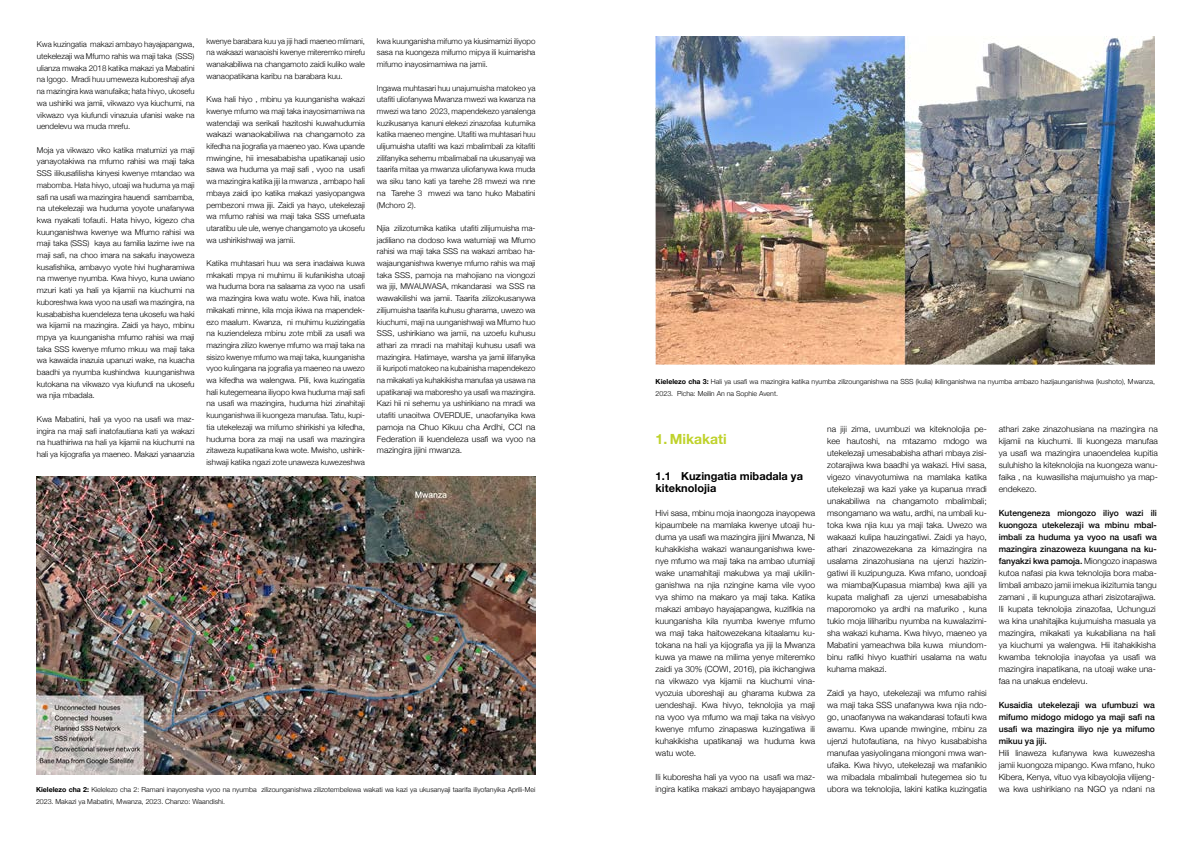
<style>
.page{position:relative;width:1191px;height:842px;background:#fff}
.page>*{position:absolute;margin:0;border:0;box-sizing:border-box;transform-origin:0 0}
.t1{font:700 14px "Helvetica Neue";color:#bfd22b}
.t2{font:700 11px/12px "Helvetica Neue";color:#000}
.t3{font:300 8.5px/12px "Helvetica Neue";color:#000;text-align:justify}
.t4{font:500 8.5px/12px "Helvetica Neue";color:#000;text-align:justify}
.t5{font:300 8.3px "Helvetica Neue";color:#000;scale:1.04 1}
.t6{font:300 8px/11.7px "Helvetica Neue";color:#000;text-align:justify}
.t7{font:300 8px/11.7px "Helvetica Neue";color:#000;text-align:justify;scale:.95 1}
.t8{font:300 7px/12px "Helvetica Neue";color:#000}
.s1{font-size:8px}
.s2{font-size:8.5px}
.s3{font-weight:700}
.s4{font-weight:500}
</style>
<div class="page">
<img style="left:36px;top:476px;width:499px;height:298px">
<img style="left:655px;top:36px;width:500px;height:329px">
<p class="t6" style="left:37px;top:38px;width:159px">Kwa kuzingatia makazi ambayo hayajapangwa, utekelezaji wa Mfumo rahis wa maji taka (SSS) ulianza mwaka 2018 katika makazi ya Mabatini na Igogo. Mradi huu umeweza kuboreshaji afya na mazingira kwa wanufaika; hata hivyo, ukosefu wa ushiriki wa jamii, vikwazo vya kiuchumi, na vikwazo vya kiufundi vinazuia ufanisi wake na uendelevu wa muda mrefu.</p>
<p class="t6" style="left:37px;top:143px;width:159px">Moja ya vikwazo viko katika matumizi ya maji yanayotakiwa na mfumo rahisi wa maji taka SSS ilikusafilisha kinyesi kwenye mtandao wa mabomba. Hata hivyo, utoaji wa huduma ya maji safi na usafi wa mazingira hauendi sambamba, na utekelezaji wa huduma yoyote unafanywa kwa nyakati tofauti. Hata hivyo, kigezo cha kuunganishwa kwenye wa Mfumo rahisi wa maji taka (SSS) kaya au familia lazime iwe na maji safi, na choo imara na sakafu inayoweza kusafishika, ambavyo vyote hivi hugharamiwa na mwenye nyumba. Kwa hivyo, kuna uwiano mzuri kati ya hali ya kijamii na kiuchumi na kuboreshwa kwa vyoo na usafi wa mazingira, na kusababisha kuendeleza tena ukosefu wa haki wa kijamii na mazingira. Zaidi ya hayo, mbinu mpya ya kuunganisha mfumo rahisi wa maji taka SSS kwenye mfumo mkuu wa maji taka wa kawaida inazuia upanuzi wake, na kuacha baadhi ya nyumba kushindwa kuunganishwa kutokana na vikwazo vya kiufundi na ukosefu wa njia mbadala.</p>
<p class="t6" style="left:37px;top:412px;width:159px">Kwa Mabatini, hali ya vyoo na usafi wa maz&shy;ingira na maji safi inatofautiana kati ya wakazi na huathiriwa na hali ya kijamii na kiuchumi na hali ya kijografia ya maeneo. Makazi yanaanzia</p>
<p class="t7" style="left:206px;top:34px;width:168px">kwenye barabara kuu ya jiji hadi maeneo mlimani, na wakaazi wanaoishi kwenye miteremko mirefu wanakabiliwa na changamoto zaidi kuliko wale wanaopatikana karibu na barabara kuu.</p>
<p class="t6" style="left:206px;top:93px;width:160px">Kwa hali hiyo , mbinu ya kuunganisha wakazi kwenye mfumo wa maji taka inayosimamiwa na watendaji wa serikali hazitoshi kuwahudumia wakazi wanaokabiliwa na changamoto za kifedha na jiografia ya maeneo yao. Kwa upande mwingine, hii imesababisha upatikanaji usio sawa wa huduma ya maji safi , vyoo na usafi wa mazingira katika jiji la mwanza , ambapo hali mbaya zaidi ipo katika makazi yasiyopangwa pembezoni mwa jiji. Zaidi ya hayo, utekelezaji wa mfumo rahisi wa maji taka SSS umefuata utaratibu ule ule, wenye changamoto ya ukosefu wa ushirikishwaji wa jamii.</p>
<p class="t6" style="left:206px;top:257px;width:160px">Katika muhtasari huu wa sera inadaiwa kuwa mkakati mpya ni muhimu ili kufanikisha utoaji wa huduma bora na salaama za vyoo na usafi wa mazingira kwa watu wote. Kwa hili, inatoa mikakati minne, kila moja ikiwa na mapendek&shy;ezo maalum. Kwanza, ni muhimu kuzizingatia na kuziendeleza mbinu zote mbili za usafi wa mazingira zilizo kwenye mfumo wa maji taka na sisizo kwenye mfumo wa maji taka, kuunganisha vyoo kulingana na jografia ya maeneo na uwezo wa kifedha wa walengwa. Pili, kwa kuzingatia hali kutegemeana iliyopo kwa huduma maji safi na usafi wa mazingira, huduma hizi zinahitaji kuunganishwa ili kuongeza manufaa. Tatu, kupi&shy;tia utekelezaji wa mifumo shirikishi ya kifedha, huduma bora za maji na usafi wa mazingira zitaweza kupatikana kwa wote. Mwisho, ushirik&shy;ishwaji katika ngazi zote unaweza kuwezeshwa</p>
<p class="t6" style="left:377px;top:34px;width:160px">kwa kuunganisha mifumo ya kiusimamizi iliyopo sasa na kuongeza mifumo mipya ili kuimarisha mifumo inayosimamiwa na jamii.</p>
<p class="t6" style="left:377px;top:81px;width:160px">Ingawa muhtasari huu unajumuisha matokeo ya utafiti uliofanywa Mwanza mwezi wa kwanza na mwezi wa tano 2023, mapendekezo yanalenga kuzikusanya kanuni elekezi zinazofaa kutumika katika maeneo mengine. Utafiti wa muhtasari huu ulijumuisha utafiti wa kazi mbalimbali za kitafiti zilifanyika sehemu mbalimabali na ukusanyaji wa taarifa mitaa ya mwanza uliofanywa kwa muda wa siku tano kati ya tarehe 28 mwezi wa nne na Tarehe 3 mwezi wa tano huko Mabatini (Mchoro 2).</p>
<p class="t6" style="left:377px;top:222px;width:160px">Njia zilizotumika katika utafiti zilijumuisha ma&shy;jadiliano na dodoso kwa watumiaji wa Mfumo rahisi wa maji taka SSS na wakazi ambao ha&shy;wajaunganishwa kwenye mfumo rahis wa maji taka SSS, pamoja na mahojiano na viongozi wa jiji, MWAUWASA, mkandarasi wa SSS na wawakilishi wa jamii. Taarifa zilizokusanywa zilijumuisha taarifa kuhusu gharama, uwezo wa kiuchumi, maji na uunganishwaji wa Mfumo huo SSS, ushirikiano wa jamii, na uzoefu kuhusu athari za mradi na mahitaji kuhusu usafi wa mazingira. Hatimaye, warsha ya jamii ilifanyika ili kuripoti matokeo na kubainisha mapendekezo na mikakati ya kuhakikisha manufaa ya usawa na upatikanaji wa maboresho ya usafi wa mazingira.<br>Kazi hii ni sehemu ya ushirikiano na mradi wa utafiti unaoitwa OVERDUE, unaofanyika kwa</p>
<p class="t5" style="left:377px;top:420px;width:154px"><span class="s1">pamoja</span> na Chuo Kikuu cha <span class="s2">Ardhi, CCI na</span></p>
<p class="t3" style="left:377px;top:432px;width:160px;line-height:11.7px">Federation ili kuendeleza usafi wa vyoo na mazingira jijini mwanza.</p>
<p class="t8" style="left:36px;top:783px;width:501px"><span class="s3">Kielelezo cha 2:</span> Kielelezo cha 2: Ramani inayonyesha vyoo na nyumba zilizounganishwa zilizotembelewa wakati wa kazi ya ukusanyaji taarifa iliyofanyika Aprili-Mei<br>2023. Makazi ya Mabatini, Mwanza, 2023. Chanzo: Waandishi.</p>
<p class="t8" style="left:655px;top:375px;width:501px"><span class="s3">Kielelezo cha 3:</span> Hali ya usafi wa mazingira katika nyumba zilizounganishwa na SSS (kulia) ikilinganishwa na nyumba ambazo hazijaunganishwa (kushoto), Mwanza,<br>2023. Picha: Meilin An na Sophie Avent.</p>
<h1 class="t1" style="left:655px;top:428px;width:73px">1. Mikakati</h1>
<h2 class="t2" style="left:655px;top:470px;width:149px">1.1 Kuzingatia mibadala ya kiteknolojia</h2>
<p class="t3" style="left:655px;top:506px;width:161px">Hivi sasa, mbinu moja inaongoza inayopewa kipaumbele na mamlaka kwenye utoaji hu&shy;duma ya usafi wa mazingira jijini Mwanza, Ni kuhakikisha wakazi wanaunganishwa kwe&shy;nye mfumo wa maji taka na ambao utumiaji wake unamahitaji makubwa ya maji ukilin&shy;ganishwa na njia nzingine kama vile vyoo vya shimo na makaro ya maji taka. Katika makazi ambayo hayajapangwa, kuzifikia na kuunganisha kila nyumba kwenye mfumo wa maji taka haitowezekana kitaalamu ku&shy;tokana na hali ya kijografia ya jiji la Mwanza kuwa ya mawe na milima yenye miteremko zaidi ya 30% (COWI, 2016), pia ikichangiwa na vikwazo vya kijamii na kiuchumi vina&shy;vyozuia uboreshaji au gharama kubwa za uendeshaji. Kwa hivyo, teknolojia ya maji na vyoo vya mfumo wa maji taka na visivyo kwenye mfumo zinapaswa kuzingatiwa ili kuhakikisha upatikanaji wa huduma kwa watu wote.</p>
<p class="t3" style="left:655px;top:770px;width:161px">Ili kuboresha hali ya vyoo na usafi wa maz&shy;ingira katika makazi ambayo hayajapangwa</p>
<p class="t3" style="left:827px;top:422px;width:161px">na jiji zima, uvumbuzi wa kiteknolojia pe&shy;kee hautoshi, na mtazamo mdogo wa utekelezaji umesababisha athari mbaya zisi&shy;zotarajiwa kwa baadhi ya wakazi. Hivi sasa, vigezo vinavyotumiwa na mamlaka katika utekelezaji wa kazi yake ya kupanua mradi unakabiliwa na changamoto mbalimbali; msongamano wa watu, ardhi, na umbali ku&shy;toka kwa njia kuu ya maji taka. Uwezo wa wakaazi kulipa hauzingatiwi. Zaidi ya hayo, athari zinazowezekana za kimazingira na usalama zinazohusiana na ujenzi hazizin&shy;gatiwi ili kuzipunguza. Kwa mfano, uondoaji wa miamba(Kupasua miamba) kwa ajili ya kupata malighafi za ujenzi umesababisha maporomoko ya ardhi na mafuriko , kuna tukio moja liliharibu nyumba na kuwalazimi&shy;sha wakazi kuhama. Kwa hivyo, maeneo ya Mabatini yameachwa bila kuwa miundom&shy;binu rafiki hivyo kuathiri usalama na watu kuhama makazi.</p>
<p class="t3" style="left:827px;top:686px;width:161px">Zaidi ya hayo, utekelezaji wa mfumo rahisi wa maji taka SSS unafanywa kwa njia ndo&shy;go, unaofanywa na wakandarasi tofauti kwa awamu. Kwa upande mwingine, mbinu za ujenzi hutofautiana, na hivyo kusababisha manufaa yasiyolingana miongoni mwa wan&shy;ufaika. Kwa hivyo, utekelezaji wa mafanikio wa mibadala mbalimbali hutegemea sio tu ubora wa teknolojia, lakini katika kuzingatia</p>
<p class="t3" style="left:998px;top:422px;width:160px">athari zake zinazohusiana na mazingira na kijamii na kiuchumi. Ili kuongeza manufaa ya usafi wa mazingira unaoendelea kupitia suluhisho la kiteknolojia na kuongeza wanu&shy;faika , na kuwasilisha majumuisho ya map&shy;endekezo.</p>
<p class="t3" style="left:998px;top:506px;width:159px"><span class="s4">Kutengeneza miongozo iliyo wazi ili kuongoza utekelezaji wa mbinu mbal&shy;imbali za huduma ya vyoo na usafi wa mazingira zinazoweza kuungana na ku&shy;fanyakzi kwa pamoja.</span> Miongozo inapaswa kutoa nafasi pia kwa teknolojia bora maba&shy;limbali ambazo jamii imekua ikizitumia tangu zamani , ili kupunguza athari zisizotarajiwa.<br>Ili kupata teknolojia zinazofaa, Uchunguzi wa kina unahitajika kujumuisha masuala ya mazingira, mikakati ya kukabiliana na hali ya kiuchumi ya walengwa. Hii itahakikisha kwamba teknolojia inayofaa ya usafi wa mazingira inapatikana, na utoaji wake una&shy;faa na unakua endelevu.</p>
<p class="t4" style="left:998px;top:698px;width:157px">Kusaidia utekelezaji wa ufumbuzi wa mifumo midogo midogo ya maji safi na usafi wa mazingira iliyo nje ya mifumo mikuu ya jiji.</p>
<p class="t3" style="left:998px;top:747px;width:157px">Hili linaweza kufanywa kwa kuwezesha jamii kuongoza mipango. Kwa mfano, huko Kibera, Kenya, vituo vya kibayolojia vilijeng&shy;wa kwa ushirikiano na NGO ya ndani na</p>
</div>
